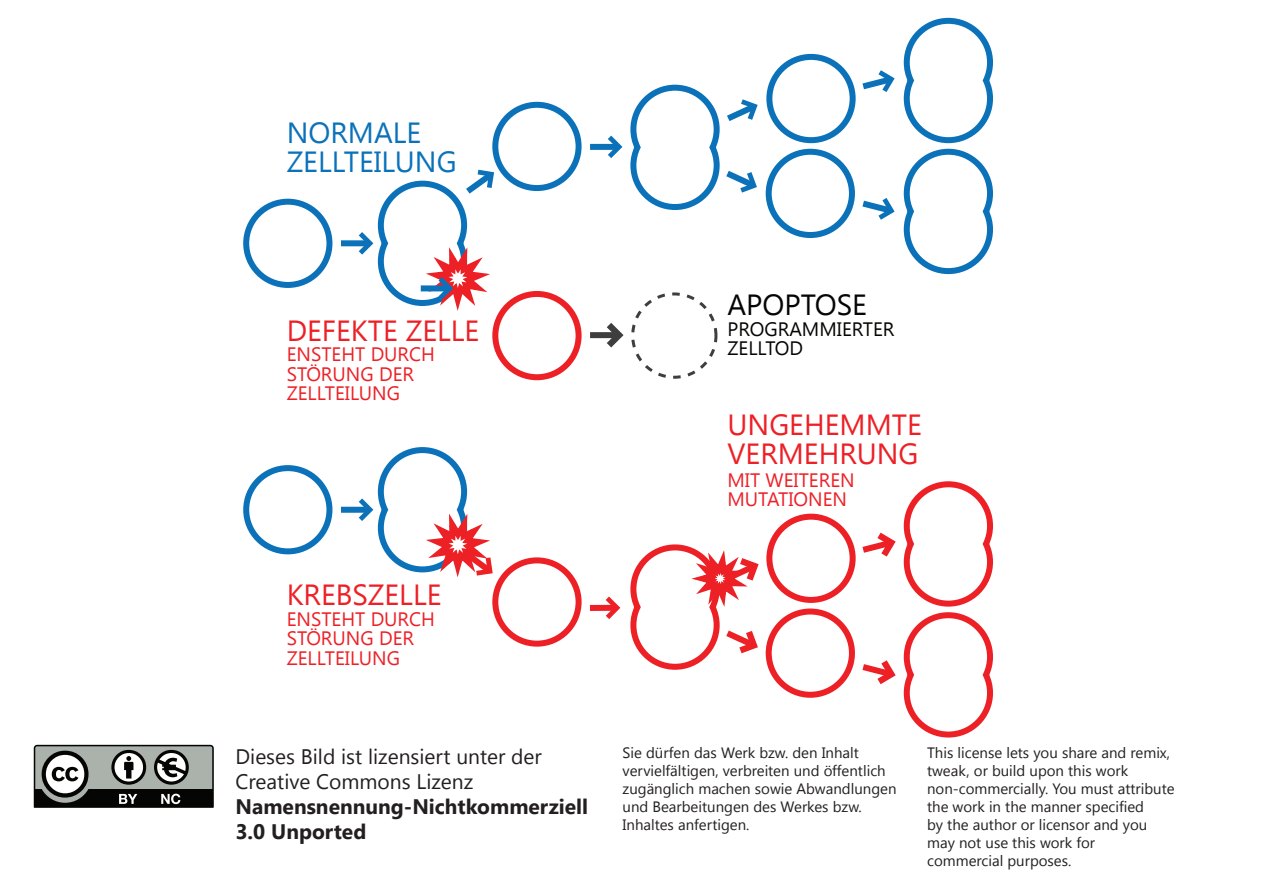
<style>
.page{position:relative;width:1263px;height:893px;background:#fff}
.page>*{position:absolute;margin:0;border:0;box-sizing:border-box;transform-origin:0 0}
.t1{font:29.1px/29.1px "Segoe UI";color:#ed2026}
.t2{font:29.1px/29.1px "Segoe UI";color:#0b72ba}
.t3{font:29.1px "Segoe UI";color:#050504}
.t4{font:21px/25.2px "Segoe UI";color:#231f20}
.t5{font:700 21px/25.2px "Segoe UI";color:#231f20}
.t6{font:19.35px/19.4px "Segoe UI";color:#ed2026}
.t7{font:19.35px "Segoe UI";color:#050504}
.t8{font:15px/18px "Segoe UI";color:#231f20}
</style>
<div class="page">
<svg style="left:34px;top:745px;width:180px;height:63px"></svg>
<div style="left:243px;top:199px;width:89px;height:89px;border:6px solid #0b72ba;border-radius:50%"></div>
<div style="left:341px;top:240px;width:27px;height:6px;background:#0b72ba"></div>
<div style="left:492px;top:102px;width:90px;height:89px;border:6px solid #0b72ba;border-radius:50%"></div>
<div style="left:590px;top:144px;width:27px;height:6px;background:#0b72ba"></div>
<div style="left:766px;top:54px;width:90px;height:89px;border:6px solid #0b72ba;border-radius:50%"></div>
<div style="left:766px;top:149px;width:89px;height:89px;border:6px solid #0b72ba;border-radius:50%"></div>
<svg style="left:608px;top:84px;width:150px;height:126px"></svg>
<div style="left:492px;top:291px;width:90px;height:89px;border:6px solid #ed2026;border-radius:50%"></div>
<div style="left:590px;top:332px;width:27px;height:6px;background:#3e3e3f"></div>
<svg style="left:606px;top:323px;width:18px;height:25px"></svg>
<div style="left:243px;top:465px;width:89px;height:89px;border:6px solid #0b72ba;border-radius:50%"></div>
<div style="left:341px;top:507px;width:27px;height:6px;background:#0b72ba"></div>
<div style="left:492px;top:557px;width:90px;height:90px;border:6px solid #ed2026;border-radius:50%"></div>
<div style="left:631px;top:292px;width:86px;height:87px;border:3px dashed #3e3e3f;border-radius:50%"></div>
<svg style="left:359px;top:447px;width:142px;height:142px"></svg>
<svg style="left:359px;top:167px;width:142px;height:155px"></svg>
<div style="left:766px;top:514px;width:90px;height:89px;border:6px solid #ed2026;border-radius:50%"></div>
<div style="left:766px;top:608px;width:89px;height:90px;border:6px solid #ed2026;border-radius:50%"></div>
<div style="left:590px;top:605px;width:25px;height:6px;background:#ed2026"></div>
<svg style="left:606px;top:597px;width:14px;height:22px"></svg>
<svg style="left:630px;top:544px;width:129px;height:126px"></svg>
<svg style="left:862px;top:17px;width:131px;height:258px"></svg>
<svg style="left:862px;top:481px;width:131px;height:257px"></svg>
<h1 class="t2" style="left:287px;top:116px;width:172px">NORMALE<br>ZELLTEILUNG</h1>
<h1 class="t3" style="left:727px;top:285px;width:141px">APOPTOSE</h1>
<h1 class="t1" style="left:287px;top:315px;width:194px">DEFEKTE ZELLE</h1>
<p class="t7" style="left:727px;top:315px;width:169px">PROGRAMMIERTER</p>
<p class="t6" style="left:287px;top:344px;width:150px">ENSTEHT DURCH</p>
<p class="t7" style="left:727px;top:335px;width:77px">ZELLTOD</p>
<p class="t6" style="left:287px;top:363px;width:129px">STÖRUNG DER<br>ZELLTEILUNG</p>
<h1 class="t1" style="left:287px;top:579px;width:156px">KREBSZELLE</h1>
<p class="t6" style="left:287px;top:608px;width:150px">ENSTEHT DURCH<br>STÖRUNG DER<br>ZELLTEILUNG</p>
<h2 class="t4" style="left:236px;top:743px;width:308px">Dieses Bild ist lizensiert unter der<br>Creative Commons Lizenz</h2>
<h2 class="t5" style="left:236px;top:793px;width:354px">Namensnennung-Nichtkommerziell<br>3.0 Unported</h2>
<h1 class="t1" style="left:727px;top:408px;width:196px">UNGEHEMMTE<br>VERMEHRUNG</h1>
<p class="t6" style="left:727px;top:469px;width:129px">MIT WEITEREN<br>MUTATIONEN</p>
<p class="t8" style="left:622px;top:743px;width:275px">Sie dürfen das Werk bzw. den Inhalt vervielfältigen, verbreiten und öffentlich zugänglich machen sowie Abwandlungen und Bearbeitungen des Werkes bzw.<br>Inhaltes anfertigen.</p>
<p class="t8" style="left:927px;top:743px;width:249px">This license lets you share and remix, tweak, or build upon this work non-commercially. You must attribute the work in the manner specified<br>by the author or licensor and you may not use this work for commercial purposes.</p>
</div>
